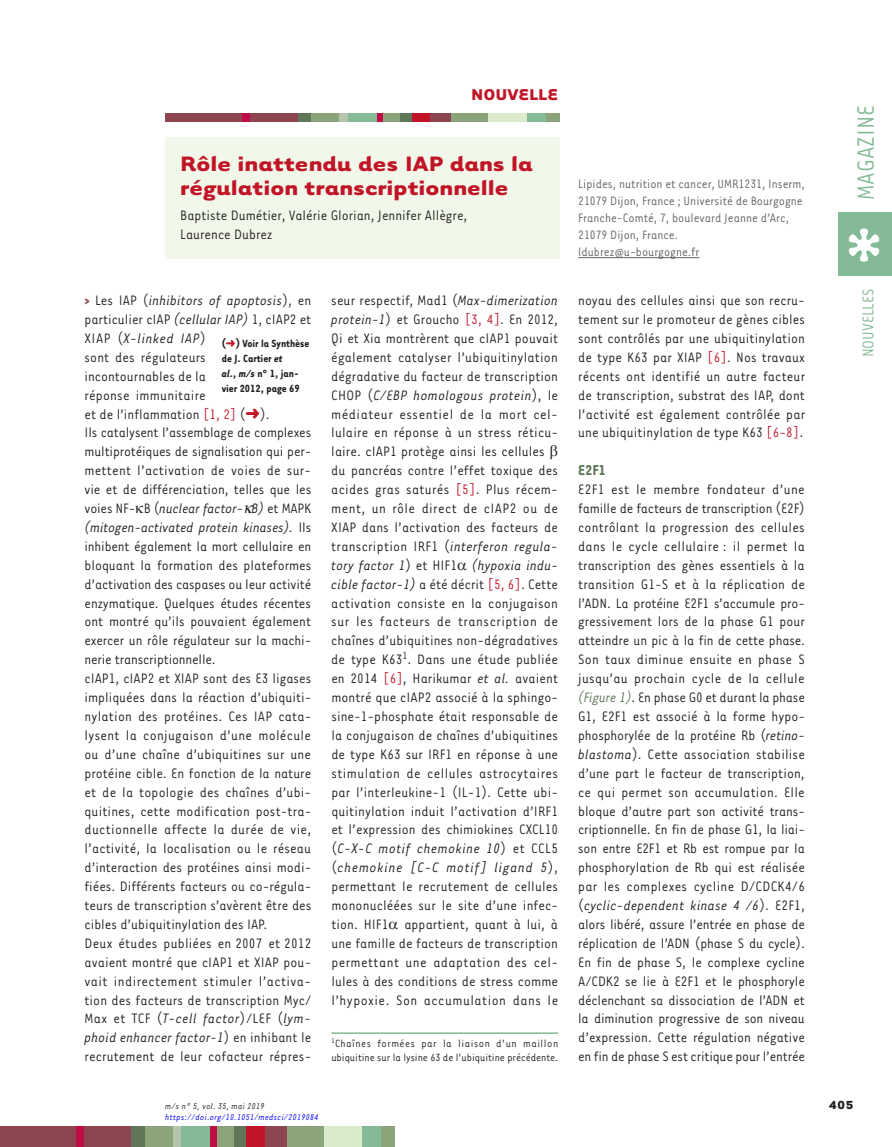
<style>
.page{position:relative;width:892px;height:1147px;background:#fff}
.page>*{position:absolute;margin:0;border:0;box-sizing:border-box;transform-origin:0 0}
.t1{font:27px "Tarzana Narrow";color:#84ba95}
.t2{font:700 24px/24px "Tarzana Wide";color:#c11527}
.t3{font:18px "Tarzana Narrow";color:#84ba95}
.t4{font:700 18px "Tarzana Wide";color:#c11527}
.t5{font:700 16.5px "Tarzana Narrow";color:#5f7659}
.t6{font:15.75px/18.9px "Tarzana Narrow";letter-spacing:.005em;color:#231f20}
.t7{font:13.95px/17px "Tarzana Narrow";color:#636366}
.t8{font:700 13.5px "Tarzana Wide";color:#231f20}
.t9{font:12px/14.4px "Tarzana Narrow";color:#231f20}
.t10{font:700 12px/15px "Tarzana Narrow";color:#231f20}
.t11{font:italic 9.75px "Tarzana Narrow";letter-spacing:.025em;color:#00f}
.t12{font:italic 9.75px "Tarzana Narrow";letter-spacing:.025em;color:#231f20}
.s1{font-weight:700;color:#8d454f}
.s2{font-style:italic}
.s3{color:#bf182a}
.s4{color:#c11527}
.s5{font-style:italic;color:#5f7659}
</style>
<div class="page">
<div style="left:0;top:1126px;width:132px;height:21px;background:#8d454f"></div>
<div style="left:233px;top:1126px;width:13px;height:21px;background:#5f7659"></div>
<div style="left:76px;top:1126px;width:7px;height:21px;background:#c10d45"></div>
<div style="left:131px;top:1126px;width:22px;height:21px;background:#5f7659"></div>
<div style="left:145px;top:1126px;width:29px;height:21px;background:#8ba479"></div>
<div style="left:173px;top:1126px;width:8px;height:21px;background:#b6c4ad"></div>
<div style="left:181px;top:1126px;width:30px;height:21px;background:#84ba95"></div>
<div style="left:215px;top:1126px;width:19px;height:21px;background:#8ba479"></div>
<div style="left:211px;top:1126px;width:6px;height:21px;background:#c10d45"></div>
<div style="left:246px;top:1126px;width:27px;height:21px;background:#c11527"></div>
<div style="left:285px;top:1126px;width:39px;height:21px;background:#8ba479"></div>
<div style="left:265px;top:1126px;width:21px;height:21px;background:#8d454f"></div>
<div style="left:324px;top:1126px;width:38px;height:21px;background:#daebcb"></div>
<div style="left:362px;top:1126px;width:20px;height:21px;background:#84ba95"></div>
<div style="left:381px;top:1126px;width:14px;height:21px;background:#8ba479"></div>
<div style="left:838px;top:212px;width:53px;height:64px;background:#84ba95"></div>
<svg style="left:848px;top:228px;width:31px;height:34px"></svg>
<div style="left:165px;top:114px;width:133px;height:8px;background:#8d454f"></div>
<div style="left:298px;top:114px;width:26px;height:8px;background:#5f7659"></div>
<div style="left:398px;top:114px;width:13px;height:8px;background:#5f7659"></div>
<div style="left:311px;top:114px;width:29px;height:8px;background:#8ba479"></div>
<div style="left:347px;top:114px;width:29px;height:8px;background:#84ba95"></div>
<div style="left:526px;top:114px;width:20px;height:8px;background:#84ba95"></div>
<div style="left:381px;top:114px;width:18px;height:8px;background:#8ba479"></div>
<div style="left:545px;top:114px;width:14px;height:8px;background:#8ba479"></div>
<div style="left:450px;top:114px;width:39px;height:8px;background:#8ba479"></div>
<div style="left:488px;top:114px;width:39px;height:8px;background:#daebcb"></div>
<div style="left:339px;top:114px;width:8px;height:8px;background:#b6c4ad"></div>
<div style="left:243px;top:114px;width:7px;height:8px;background:#c10d45"></div>
<div style="left:376px;top:114px;width:6px;height:8px;background:#c10d45"></div>
<div style="left:411px;top:114px;width:27px;height:8px;background:#c11527"></div>
<div style="left:430px;top:114px;width:21px;height:8px;background:#8d454f"></div>
<div style="left:165px;top:137px;width:394px;height:121px;background:#f1f7e9"></div>
<hr style="left:578px;top:257px;width:121px;height:1px;background:#636366">
<hr style="left:331px;top:1032px;width:227px;height:2px;background:#84ba95">
<p class="t4" style="left:471px;top:82px;width:89px">NOUVELLE</p>
<h2 class="t2" style="left:180px;top:150px;width:354px">Rôle inattendu des IAP dans la régulation transcriptionnelle</h2>
<p class="t6" style="left:180px;top:205px;width:288px">Baptiste Dumétier, Valérie Glorian, Jennifer Allègre,<br>Laurence Dubrez</p>
<p class="t6" style="left:84px;top:290px;width:228px"><span class="s1">&gt;</span> Les IAP (<span class="s2">inhibitors of apoptosis</span>), en particulier cIAP <span class="s2">(cellular IAP)</span> 1, cIAP2 et XIAP (<span class="s2">X-linked IAP</span>)<br>sont des régulateurs<br>incontournables de la<br>réponse immunitaire<br>et de l’inflammation <span class="s3">[1, 2]</span> (<span class="s4">➜</span>).<br>Ils catalysent l’assemblage de complexes multiprotéiques de signalisation qui per&shy;mettent l’activation de voies de sur&shy;vie et de différenciation, telles que les voies NF- B (<span class="s2">nuclear factor- B)</span> et MAPK <span class="s2">(mitogen-activated protein kinases).</span> Ils inhibent également la mort cellulaire en bloquant la formation des plateformes d’activation des caspases ou leur activité enzymatique. Quelques études récentes ont montré qu’ils pouvaient également exercer un rôle régulateur sur la machi&shy;nerie transcriptionnelle.<br>cIAP1, cIAP2 et XIAP sont des E3 ligases impliquées dans la réaction d’ubiquiti&shy;nylation des protéines. Ces IAP cata&shy;lysent la conjugaison d’une molécule ou d’une chaîne d’ubiquitines sur une protéine cible. En fonction de la nature et de la topologie des chaînes d’ubi&shy;quitines, cette modification post-tra&shy;ductionnelle affecte la durée de vie, l’activité, la localisation ou le réseau d’interaction des protéines ainsi modi&shy;fiées. Différents facteurs ou co-régula&shy;teurs de transcription s’avèrent être des cibles d’ubiquitinylation des IAP.<br>Deux études publiées en 2007 et 2012 avaient montré que cIAP1 et XIAP pou&shy;vait indirectement stimuler l’activa&shy;tion des facteurs de transcription Myc/ Max et TCF (<span class="s2">T-cell factor</span>)/LEF (<span class="s2">lym&shy;phoid enhancer factor-1</span>) en inhibant le recrutement de leur cofacteur répres-</p>
<p class="t6" style="left:331px;top:290px;width:228px">seur respectif, Mad1 (<span class="s2">Max-dimerization protein-1</span>) et Groucho <span class="s3">[3, 4]</span>. En 2012, Qi et Xia montrèrent que cIAP1 pouvait également catalyser l’ubiquitinylation dégradative du facteur de transcription CHOP (<span class="s2">C/EBP homologous protein</span>), le médiateur essentiel de la mort cel&shy;lulaire en réponse à un stress réticu&shy;laire. cIAP1 protège ainsi les cellules du pancréas contre l’effet toxique des acides gras saturés <span class="s3">[5]</span>. Plus récem&shy;ment, un rôle direct de cIAP2 ou de XIAP dans l’activation des facteurs de transcription IRF1 (<span class="s2">interferon regula&shy;tory factor 1</span>) et HIF1 <span class="s2">(hypoxia indu&shy;cible factor-1)</span> a été décrit <span class="s3">[5, 6]</span>. Cette activation consiste en la conjugaison sur les facteurs de transcription de chaînes d’ubiquitines non-dégradatives de type K63<sup>1</sup>. Dans une étude publiée en 2014 <span class="s3">[6]</span>, Harikumar <span class="s2">et al.</span> avaient montré que cIAP2 associé à la sphingo&shy;sine-1-phosphate était responsable de la conjugaison de chaînes d’ubiquitines de type K63 sur IRF1 en réponse à une stimulation de cellules astrocytaires par l’interleukine-1 (IL-1). Cette ubi&shy;quitinylation induit l’activation d’IRF1 et l’expression des chimiokines CXCL10 (<span class="s2">C-X-C motif chemokine 10</span>) et CCL5 (<span class="s2">chemokine [C-C motif] ligand 5</span>), permettant le recrutement de cellules mononucléées sur le site d’une infec&shy;tion. HIF1 appartient, quant à lui, à une famille de facteurs de transcription permettant une adaptation des cel&shy;lules à des conditions de stress comme l’hypoxie. Son accumulation dans le</p>
<p class="t10" style="left:221px;top:335px;width:89px">(<span class="s4">➜</span>) Voir la Synthèse de J. Cartier <span class="s2">et<br>al</span>., <span class="s2">m/s</span> n° 1, jan&shy;vier 2012, page 69</p>
<p class="t9" style="left:331px;top:1035px;width:228px"><sup>1</sup>Chaînes formées par la liaison d’un maillon ubiquitine sur la lysine 63 de l’ubiquitine précédente.</p>
<p class="t7" style="left:578px;top:175px;width:228px">Lipides, nutrition et cancer, UMR1231, Inserm, 21079 Dijon, France ; Université de Bourgogne Franche-Comté, 7, boulevard Jeanne d’Arc, 21079 Dijon, France.<br>ldubrez@u-bourgogne.fr</p>
<p class="t6" style="left:578px;top:290px;width:228px;text-align:justify">noyau des cellules ainsi que son recru&shy;tement sur le promoteur de gènes cibles sont contrôlés par une ubiquitinylation de type K63 par XIAP <span class="s3">[6]</span>. Nos travaux récents ont identifié un autre facteur de transcription, substrat des IAP, dont l’activité est également contrôlée par une ubiquitinylation de type K63 <span class="s3">[6-8]</span>.</p>
<p class="t5" style="left:578px;top:460px;width:29px">E2F1</p>
<p class="t6" style="left:578px;top:479px;width:228px;text-align:justify">E2F1 est le membre fondateur d’une famille de facteurs de transcription (E2F) contrôlant la progression des cellules dans le cycle cellulaire : il permet la transcription des gènes essentiels à la transition G1-S et à la réplication de l’ADN. La protéine E2F1 s’accumule pro&shy;gressivement lors de la phase G1 pour atteindre un pic à la fin de cette phase.<br>Son taux diminue ensuite en phase S jusqu’au prochain cycle de la cellule <span class="s5">(Figure 1)</span>. En phase G0 et durant la phase G1, E2F1 est associé à la forme hypo&shy;phosphorylée de la protéine Rb (<span class="s2">retino&shy;blastoma</span>). Cette association stabilise d’une part le facteur de transcription, ce qui permet son accumulation. Elle bloque d’autre part son activité trans&shy;criptionnelle. En fin de phase G1, la liai&shy;son entre E2F1 et Rb est rompue par la phosphorylation de Rb qui est réalisée par les complexes cycline D/CDCK4/6 (<span class="s2">cyclic-dependent kinase 4 /6</span>). E2F1, alors libéré, assure l’entrée en phase de réplication de l’ADN (phase S du cycle).<br>En fin de phase S, le complexe cycline A/CDK2 se lie à E2F1 et le phosphoryle déclenchant sa dissociation de l’ADN et la diminution progressive de son niveau d’expression. Cette régulation négative en fin de phase S est critique pour l’entrée</p>
<h1 class="t1" style="left:849px;top:200px;width:96px;rotate:-90deg">MAGAZINE</h1>
<p class="t3" style="left:857px;top:357px;width:70px;rotate:-90deg">NOUVELLES</p>
<p class="t12" style="left:165px;top:1099px;width:101px">m/s n° 5, vol. 35, mai 2019</p>
<p class="t8" style="left:828px;top:1096px;width:26px">405</p>
<p class="t11" style="left:165px;top:1111px;width:155px">https://doi.org/10.1051/medsci/2019084</p>
</div>
